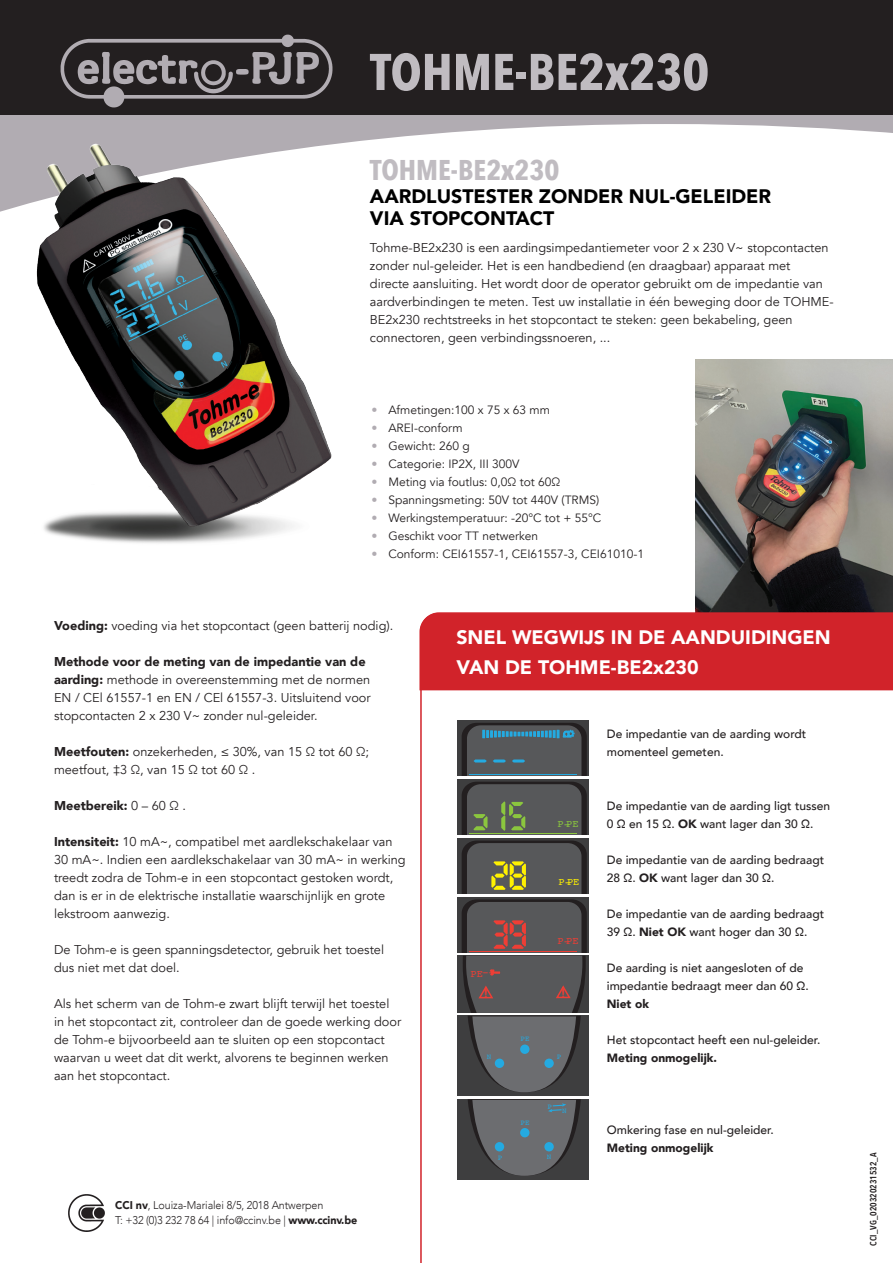
<style>
.page{position:relative;width:893px;height:1263px;background:#fff}
.page>*{position:absolute;margin:0;border:0;box-sizing:border-box;transform-origin:0 0}
.Gewone_tekst{font:700 51px "Avenir Next Condensed";color:#c0bcc1}
.Gewone_tekst-2{font:700 28.5px "Avenir Next Condensed";color:#c0bcc1}
.Gewone_tekst-3{font:900 19.5px "Avenir";color:#000}
.Gewone_tekst-4{font:900 19.5px "Avenir";color:#fff}
.t1{font:700 13.2px "Arial";color:#ee3e35}
.Gewone_tekst-5{font:12.75px/18px "Avenir";color:#231f20}
.Gewone_tekst-6{font:900 12.75px "Avenir";color:#231f20}
.Gewone_tekst-7{font:500 12px/18px "Avenir";color:#231f20}
.t2{font:12px "Avenir";color:#231f20}
.Gewone_tekst-8{font:900 12px "Avenir";color:#231f20}
.t3{font:300 11.25px "Avenir";letter-spacing:-.01em;color:#231f20;scale:.96 1}
.t4{font:10.35px "Courier";color:#ee3e35}
.t5{font:10.35px "Courier";color:#8bc63e}
.t6{font:10.35px "Courier";color:#fff101}
.t7{font:600 9px "Avenir Next Condensed";color:#231f20}
.t8{font:7.5px "Courier";color:#24aae1}
.s1{color:#b1acb2}
.s2{font-weight:900}
.s3{font-weight:400}
</style>
<div class="page">
<svg style="left:0;top:115px;width:893px;height:25px;fill:#b1acb2"></svg>
<img style="left:0;top:136px;width:368px;height:407px">
<div style="left:0;top:0;width:893px;height:115px;background:#231f20"></div>
<img style="left:60px;top:34px;width:273px;height:74px">
<img style="left:695px;top:359px;width:198px;height:253px">
<div style="left:419px;top:612px;width:474px;height:79px;background:#d1232a"></div>
<div style="left:457px;top:720px;width:132px;height:56px;background:#3e3e3f"></div>
<div style="left:457px;top:779px;width:132px;height:56px;background:#3e3e3f"></div>
<div style="left:457px;top:838px;width:132px;height:56px;background:#3e3e3f"></div>
<div style="left:457px;top:897px;width:132px;height:55px;background:#3e3e3f"></div>
<div style="left:457px;top:955px;width:132px;height:58px;background:#3e3e3f"></div>
<div style="left:457px;top:1016px;width:132px;height:80px;background:#3e3e3f"></div>
<div style="left:457px;top:1099px;width:132px;height:80px;background:#3e3e3f"></div>
<svg style="left:462px;top:723px;width:127px;height:457px"></svg>
<img style="left:69px;top:1194px;width:36px;height:37px">
<p class="Gewone_tekst" style="left:370px;top:41px;width:341px">TOHME-BE2x230</p>
<p class="Gewone_tekst-2" style="left:370px;top:153px;width:191px">TOHME-BE2x230</p>
<p class="Gewone_tekst-3" style="left:370px;top:179px;width:403px">AARDLUSTESTER ZONDER NUL-GELEIDER</p>
<p class="Gewone_tekst-3" style="left:370px;top:202px;width:186px">VIA STOPCONTACT</p>
<p class="Gewone_tekst-5" style="left:370px;top:239px;width:465px">Tohme-BE2x230 is een aardingsimpedantiemeter voor 2 x 230 V~ stopcontacten zonder nul-geleider. Het is een handbediend (en draagbaar) apparaat met<br>directe aansluiting. Het wordt door de operator gebruikt om de impedantie van aardverbindingen te meten. Test uw installatie in één beweging door de TOHME-BE2x230 rechtstreeks in het stopcontact te steken: geen bekabeling, geen connectoren, geen verbindingssnoeren, ...</p>
<p class="t2" style="left:371px;top:403px;width:180px"><span class="s1">•</span> Afmetingen:100 x 75 x 63 mm</p>
<p class="t2" style="left:371px;top:421px;width:93px"><span class="s1">•</span> AREI-conform</p>
<p class="t2" style="left:371px;top:439px;width:100px"><span class="s1">•</span> Gewicht: 260 g</p>
<p class="t2" style="left:371px;top:457px;width:150px"><span class="s1">•</span> Categorie: IP2X, III 300V</p>
<p class="t2" style="left:371px;top:475px;width:191px"><span class="s1">•</span> Meting via foutlus: 0,0Ω tot 60Ω</p>
<p class="t2" style="left:371px;top:493px;width:229px"><span class="s1">•</span> Spanningsmeting: 50V tot 440V (TRMS)</p>
<p class="t2" style="left:371px;top:511px;width:231px"><span class="s1">•</span> Werkingstemperatuur: -20°C tot + 55°C</p>
<p class="t2" style="left:371px;top:529px;width:168px"><span class="s1">•</span> Geschikt voor TT netwerken</p>
<p class="t2" style="left:371px;top:547px;width:274px"><span class="s1">•</span> Conform: CEI61557-1, CEI61557-3, CEI61010-1</p>
<p class="Gewone_tekst-5" style="left:54px;top:617px;width:341px"><span class="s2">Voeding:</span> voeding via het stopcontact (geen batterij nodig).</p>
<p class="Gewone_tekst-5" style="left:54px;top:653px;width:318px"><span class="s2">Methode voor de meting van de impedantie van de aarding:</span> methode in overeenstemming met de normen EN / CEl 61557-1 en EN / CEl 61557-3. Uitsluitend voor stopcontacten 2 x 230 V~ zonder nul-geleider.</p>
<p class="Gewone_tekst-5" style="left:54px;top:743px;width:317px"><span class="s2">Meetfouten:</span> onzekerheden, ≤ 30%, van 15 Ω tot 60 Ω; meetfout, ‡3 Ω, van 15 Ω tot 60 Ω .</p>
<p class="Gewone_tekst-6" style="left:54px;top:795px;width:134px">Meetbereik: <span class="s3">0 – 60 Ω .</span></p>
<p class="Gewone_tekst-5" style="left:54px;top:833px;width:353px"><span class="s2">Intensiteit:</span> 10 mA~, compatibel met aardlekschakelaar van 30 mA~. Indien een aardlekschakelaar van 30 mA~ in werking treedt zodra de Tohm-e in een stopcontact gestoken wordt, dan is er in de elektrische installatie waarschijnlijk en grote lekstroom aanwezig.</p>
<p class="Gewone_tekst-5" style="left:54px;top:941px;width:332px">De Tohm-e is geen spanningsdetector, gebruik het toestel dus niet met dat doel.</p>
<p class="Gewone_tekst-5" style="left:54px;top:995px;width:349px">Als het scherm van de Tohm-e zwart blijft terwijl het toestel in het stopcontact zit, controleer dan de goede werking door de Tohm-e bijvoorbeeld aan te sluiten op een stopcontact waarvan u weet dat dit werkt, alvorens te beginnen werken aan het stopcontact.</p>
<p class="t3" style="left:115px;top:1199px;width:218px"><span class="s2">CCI nv</span>, Louiza-Marialei 8/5, 2018 Antwerpen</p>
<p class="t3" style="left:115px;top:1213px;width:254px">T: +32 (0)3 232 78 64 | info@ccinv.be | <span class="s2">www.ccinv.be</span></p>
<p class="Gewone_tekst-4" style="left:456px;top:621px;width:376px">SNEL WEGWIJS IN DE AANDUIDINGEN</p>
<p class="Gewone_tekst-4" style="left:456px;top:651px;width:244px">VAN DE TOHME-BE2x230</p>
<p class="t5" style="left:557px;top:816px;width:23px">P-PE</p>
<p class="t6" style="left:558px;top:874px;width:23px">P-PE</p>
<p class="t4" style="left:558px;top:933px;width:23px">P-PE</p>
<p class="Gewone_tekst-7" style="left:607px;top:724px;width:201px">De impedantie van de aarding wordt momenteel gemeten.</p>
<p class="Gewone_tekst-7" style="left:607px;top:796px;width:225px">De impedantie van de aarding ligt tussen<br>0 Ω en 15 Ω. <span class="s2">OK</span> want lager dan 30 Ω.</p>
<p class="Gewone_tekst-7" style="left:607px;top:850px;width:219px">De impedantie van de aarding bedraagt<br>28 Ω. <span class="s2">OK</span> want lager dan 30 Ω.</p>
<p class="Gewone_tekst-7" style="left:607px;top:904px;width:219px">De impedantie van de aarding bedraagt<br>39 Ω. <span class="s2">Niet OK</span> want hoger dan 30 Ω.</p>
<p class="t4" style="left:471px;top:964px;width:32px">PE---</p>
<p class="Gewone_tekst-7" style="left:607px;top:958px;width:203px">De aarding is niet aangesloten of de impedantie bedraagt meer dan 60 Ω.</p>
<p class="Gewone_tekst-8" style="left:607px;top:994px;width:44px">Niet ok</p>
<p class="t8" style="left:520px;top:1033px;width:10px">PE</p>
<p class="t8" style="left:487px;top:1051px;width:6px">N</p>
<p class="t8" style="left:557px;top:1051px;width:6px">P</p>
<p class="t1" style="left:484px;top:984px;width:6px">!</p>
<p class="t1" style="left:561px;top:984px;width:6px">!</p>
<p class="Gewone_tekst-7" style="left:607px;top:1030px;width:215px">Het stopcontact heeft een nul-geleider.</p>
<p class="Gewone_tekst-8" style="left:607px;top:1048px;width:112px">Meting onmogelijk.</p>
<p class="t8" style="left:520px;top:1116px;width:10px">PE</p>
<p class="t8" style="left:548px;top:1100px;width:6px">P</p>
<p class="t8" style="left:562px;top:1104px;width:6px">N</p>
<p class="t8" style="left:498px;top:1151px;width:6px">P</p>
<p class="t8" style="left:547px;top:1151px;width:6px">N</p>
<p class="Gewone_tekst-7" style="left:607px;top:1120px;width:169px">Omkering fase en nul-geleider.</p>
<p class="Gewone_tekst-8" style="left:607px;top:1138px;width:108px">Meting onmogelijk</p>
<p class="t7" style="left:865px;top:1245px;width:94px;rotate:-90deg">CCI_VG_020320231532_A</p>
</div>
